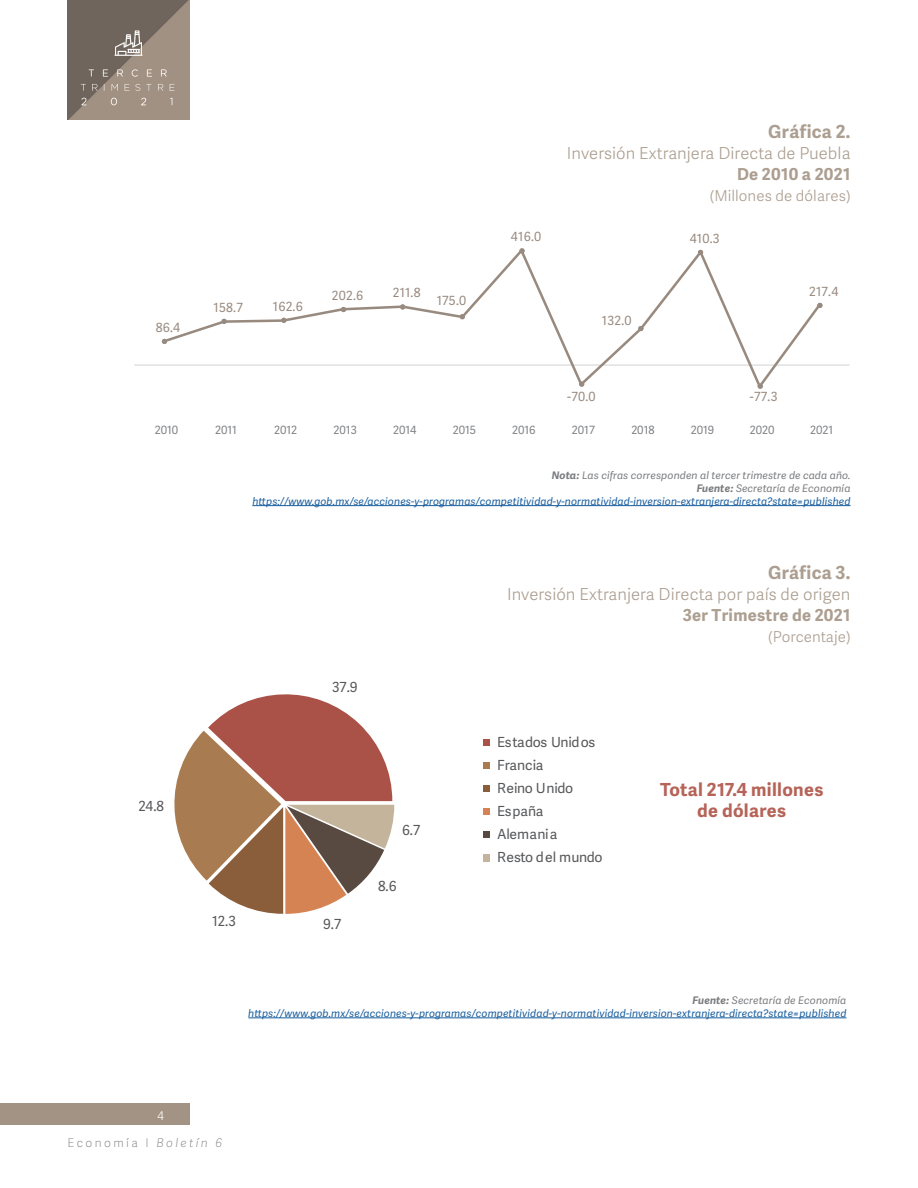
<style>
.page{position:relative;width:918px;height:1188px;background:#fff}
.page>*{position:absolute;margin:0;border:0;box-sizing:border-box;transform-origin:0 0}
.t1{font:700 18px "Adelle Sans";letter-spacing:.02em;color:#b66358}
.t2{font:700 18px "Adelle Sans";letter-spacing:.02em;color:#ac9e90}
.t3{font:300 16.5px "Adelle Sans";letter-spacing:.005em;color:#ac9e90}
.t4{font:700 16.5px "Adelle Sans";letter-spacing:.02em;color:#ac9e90}
.t5{font:300 15px "Adelle Sans";letter-spacing:.005em;color:#ac9e90}
.t6{font:13.95px "Adelle Sans";letter-spacing:-.02em;color:#57585a}
.t7{font:13.95px "Adelle Sans";letter-spacing:.01em;color:#57585a}
.t8{font:12.6px "Adelle Sans";letter-spacing:.02em;color:#988a7f}
.t9{font:100 12px "Adelle Sans";letter-spacing:.2em;color:#808080}
.t10{font:300 12px "Adelle Sans";color:#fff}
.t11{font:11.4px "Adelle Sans";color:#808285}
.t12{font:italic 10.5px "Adelle Sans";letter-spacing:.01em;color:#175d9e}
.t13{font:italic 10.5px "Adelle Sans";letter-spacing:.01em;color:#7a7c7f}
.s1{font-weight:700}
.s2{font-style:italic}
</style>
<div class="page">
<img style="left:68px;top:0;width:122px;height:120px">
<div style="left:0;top:1104px;width:190px;height:21px;background:#a39384"></div>
<hr style="left:134px;top:365px;width:715px;height:1px;background:#cfd1d0">
<svg style="left:161px;top:249px;width:662px;height:138px"></svg>
<svg style="left:162px;top:339px;width:5px;height:5px"></svg>
<svg style="left:222px;top:319px;width:5px;height:5px"></svg>
<svg style="left:281px;top:318px;width:5px;height:5px"></svg>
<svg style="left:341px;top:307px;width:5px;height:5px"></svg>
<svg style="left:400px;top:304px;width:5px;height:6px"></svg>
<svg style="left:460px;top:314px;width:5px;height:5px"></svg>
<svg style="left:519px;top:248px;width:6px;height:5px"></svg>
<svg style="left:579px;top:382px;width:5px;height:5px"></svg>
<svg style="left:638px;top:326px;width:5px;height:5px"></svg>
<svg style="left:698px;top:250px;width:5px;height:5px"></svg>
<svg style="left:758px;top:384px;width:5px;height:5px"></svg>
<svg style="left:817px;top:303px;width:5px;height:5px"></svg>
<svg style="left:174px;top:694px;width:220px;height:220px"></svg>
<div style="left:483px;top:854px;width:7px;height:8px;background:#c3b49b"></div>
<div style="left:483px;top:831px;width:7px;height:7px;background:#594a41"></div>
<div style="left:483px;top:808px;width:7px;height:7px;background:#d68354"></div>
<div style="left:483px;top:785px;width:7px;height:7px;background:#8a5d3b"></div>
<div style="left:483px;top:762px;width:7px;height:7px;background:#a97b50"></div>
<div style="left:483px;top:740px;width:7px;height:6px;background:#ab5248"></div>
<hr style="left:252px;top:505px;width:598px;height:1px;background:#175d9e">
<hr style="left:248px;top:1018px;width:598px;height:1px;background:#175d9e">
<p class="t8" style="left:156px;top:318px;width:26px">86.4</p>
<p class="t8" style="left:214px;top:299px;width:31px">158.7</p>
<p class="t8" style="left:273px;top:298px;width:32px">162.6</p>
<p class="t8" style="left:332px;top:286px;width:33px">202.6</p>
<p class="t8" style="left:393px;top:284px;width:29px">211.8</p>
<p class="t8" style="left:437px;top:292px;width:31px">175.0</p>
<p class="t8" style="left:511px;top:228px;width:32px">416.0</p>
<p class="t2" style="left:768px;top:118px;width:84px">Gráfica 2.</p>
<p class="t3" style="left:567px;top:141px;width:285px">Inversión Extranjera Directa de Puebla</p>
<p class="t4" style="left:737px;top:162px;width:115px">De 2010 a 2021</p>
<p class="t5" style="left:710px;top:185px;width:142px">(Millones de dólares)</p>
<p class="t8" style="left:602px;top:312px;width:31px">132.0</p>
<p class="t8" style="left:690px;top:229px;width:32px">410.3</p>
<p class="t8" style="left:809px;top:282px;width:31px">217.4</p>
<p class="t8" style="left:567px;top:388px;width:30px">-70.0</p>
<p class="t8" style="left:750px;top:388px;width:29px">-77.3</p>
<p class="t11" style="left:155px;top:421px;width:25px">2010</p>
<p class="t11" style="left:215px;top:421px;width:23px">2011</p>
<p class="t11" style="left:274px;top:421px;width:25px">2012</p>
<p class="t11" style="left:334px;top:421px;width:25px">2013</p>
<p class="t11" style="left:393px;top:421px;width:25px">2014</p>
<p class="t11" style="left:453px;top:421px;width:25px">2015</p>
<p class="t11" style="left:512px;top:421px;width:25px">2016</p>
<p class="t11" style="left:572px;top:421px;width:24px">2017</p>
<p class="t11" style="left:631px;top:421px;width:25px">2018</p>
<p class="t11" style="left:691px;top:421px;width:25px">2019</p>
<p class="t11" style="left:750px;top:421px;width:26px">2020</p>
<p class="t11" style="left:810px;top:421px;width:25px">2021</p>
<p class="t13" style="left:552px;top:468px;width:300px"><span class="s1">Nota:</span> Las cifras corresponden al tercer trimestre de cada año.</p>
<p class="t13" style="left:697px;top:481px;width:155px"><span class="s1">Fuente:</span> Secretaría de Economía</p>
<p class="t12" style="left:252px;top:493px;width:600px">https://www.gob.mx/se/acciones-y-programas/competitividad-y-normatividad-inversion-extranjera-directa?state=published</p>
<p class="t6" style="left:138px;top:797px;width:27px">24.8</p>
<p class="t10" style="left:158px;top:1108px;width:8px">4</p>
<p class="t6" style="left:332px;top:677px;width:27px">37.9</p>
<p class="t6" style="left:212px;top:911px;width:25px">12.3</p>
<p class="t6" style="left:323px;top:914px;width:20px">9.7</p>
<p class="t6" style="left:402px;top:821px;width:20px">6.7</p>
<p class="t6" style="left:378px;top:876px;width:20px">8.6</p>
<p class="t2" style="left:768px;top:559px;width:84px">Gráfica 3.</p>
<p class="t3" style="left:507px;top:582px;width:345px">Inversión Extranjera Directa por país de origen</p>
<p class="t4" style="left:683px;top:603px;width:169px">3er Trimestre de 2021</p>
<p class="t5" style="left:768px;top:626px;width:84px">(Porcentaje)</p>
<p class="t6" style="left:497px;top:732px;width:100px">Estados Unidos</p>
<p class="t6" style="left:497px;top:755px;width:48px">Francia</p>
<p class="t6" style="left:497px;top:778px;width:78px">Reino Unido</p>
<p class="t6" style="left:497px;top:801px;width:48px">España</p>
<p class="t7" style="left:497px;top:824px;width:62px">Alemania</p>
<p class="t6" style="left:497px;top:847px;width:107px">Resto del mundo</p>
<p class="t1" style="left:660px;top:776px;width:165px">Total 217.4 millones</p>
<p class="t1" style="left:697px;top:797px;width:90px">de dólares</p>
<p class="t13" style="left:693px;top:993px;width:155px"><span class="s1">Fuente:</span> Secretaría de Economía</p>
<p class="t12" style="left:248px;top:1006px;width:600px">https://www.gob.mx/se/acciones-y-programas/competitividad-y-normatividad-inversion-extranjera-directa?state=published</p>
<p class="t9" style="left:68px;top:1134px;width:156px">Economía I <span class="s2">Boletín 6</span></p>
</div>
